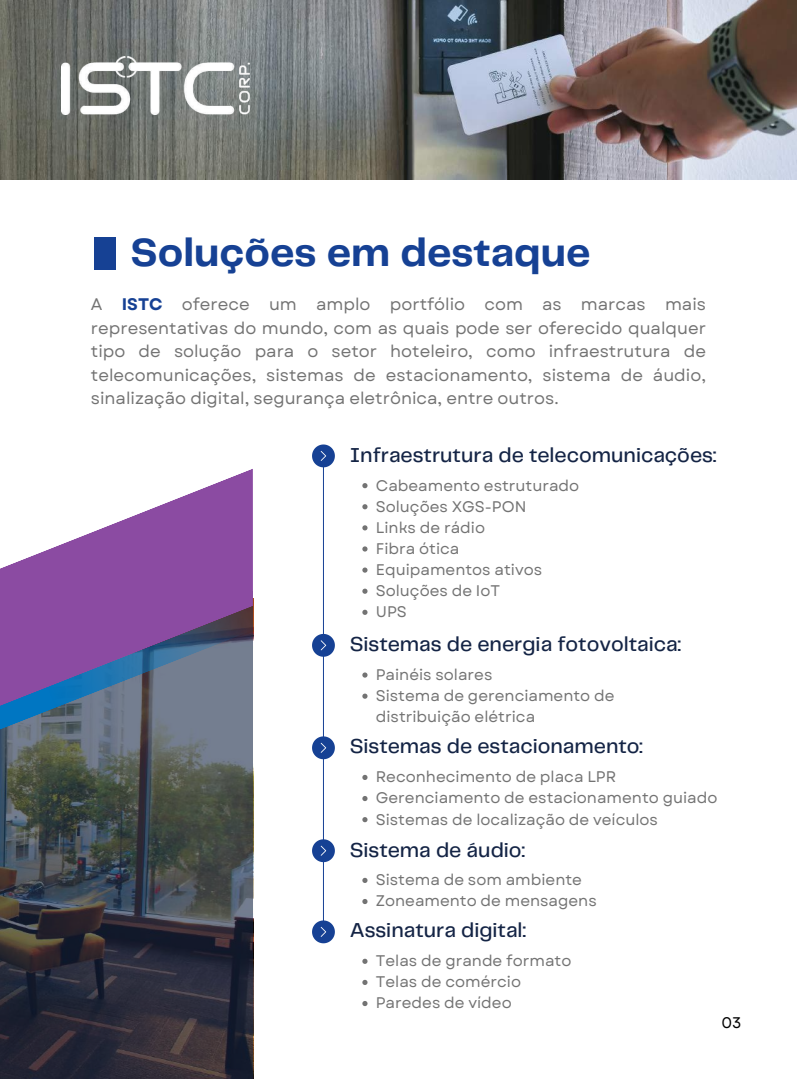
<style>
.page{position:relative;width:797px;height:1079px;background:#fff}
.page>*{position:absolute;margin:0;border:0;box-sizing:border-box;transform-origin:0 0}
.t1{font:700 40.81px "Telegraf";color:#164194}
.t2{font:500 20.94px "Telegraf";color:#142445}
.t3{font:16.75px/23.4px "Garet";color:#737373;text-align:justify}
.t4{font:15.38px/21.1px "Garet";color:#737373}
.t5{font:15.38px "Garet";color:#000}
.s1{font-weight:700;color:#164194}
</style>
<div class="page">
<svg style="left:0;top:786px;width:253px;height:292px"></svg>
<div style="left:94px;top:237px;width:22px;height:32px;background:#164194"></div>
<svg style="left:0;top:607px;width:254px;height:179px"></svg>
<svg style="left:0;top:469px;width:253px;height:258px;fill:#8b4ba2"></svg>
<img style="left:0;top:0;width:797px;height:180px">
<img style="left:62px;top:57px;width:187px;height:58px">
<hr style="left:323px;top:455px;width:1px;height:476px;background:#164194">
<svg style="left:312px;top:444px;width:23px;height:23px"></svg>
<svg style="left:312px;top:633px;width:23px;height:23px"></svg>
<svg style="left:312px;top:736px;width:23px;height:23px"></svg>
<svg style="left:312px;top:839px;width:23px;height:22px"></svg>
<svg style="left:312px;top:920px;width:23px;height:23px"></svg>
<svg style="left:362px;top:483px;width:5px;height:5px"></svg>
<svg style="left:362px;top:504px;width:5px;height:5px"></svg>
<svg style="left:362px;top:525px;width:5px;height:5px"></svg>
<svg style="left:362px;top:546px;width:5px;height:5px"></svg>
<svg style="left:362px;top:567px;width:5px;height:5px"></svg>
<svg style="left:362px;top:588px;width:5px;height:5px"></svg>
<svg style="left:362px;top:609px;width:5px;height:5px"></svg>
<svg style="left:362px;top:672px;width:5px;height:5px"></svg>
<svg style="left:362px;top:693px;width:5px;height:5px"></svg>
<svg style="left:362px;top:774px;width:5px;height:5px"></svg>
<svg style="left:362px;top:796px;width:5px;height:4px"></svg>
<svg style="left:362px;top:817px;width:5px;height:5px"></svg>
<svg style="left:362px;top:877px;width:5px;height:5px"></svg>
<svg style="left:362px;top:899px;width:5px;height:4px"></svg>
<svg style="left:362px;top:958px;width:5px;height:5px"></svg>
<svg style="left:362px;top:979px;width:5px;height:5px"></svg>
<svg style="left:362px;top:1001px;width:5px;height:4px"></svg>
<h1 class="t1" style="left:131px;top:235px;width:462px">Soluções em destaque</h1>
<p class="t3" style="left:91px;top:293px;width:616px">A <span class="s1">ISTC</span> oferece um amplo portfólio com as marcas mais representativas do mundo, com as quais pode ser oferecido qualquer tipo de solução para o setor hoteleiro, como infraestrutura de telecomunicações, sistemas de estacionamento, sistema de áudio, sinalização digital, segurança eletrônica, entre outros.</p>
<h2 class="t2" style="left:350px;top:445px;width:368px">Infraestrutura de telecomunicações:</h2>
<p class="t4" style="left:376px;top:474px;width:205px">Cabeamento estruturado<br>Soluções XGS-PON<br>Links de rádio<br>Fibra ótica<br>Equipamentos ativos<br>Soluções de IoT<br>UPS</p>
<h2 class="t2" style="left:350px;top:635px;width:333px">Sistemas de energia fotovoltaica:</h2>
<p class="t4" style="left:376px;top:664px;width:240px">Painéis solares<br>Sistema de gerenciamento de distribuição elétrica</p>
<h2 class="t2" style="left:350px;top:737px;width:294px">Sistemas de estacionamento:</h2>
<p class="t4" style="left:376px;top:766px;width:343px">Reconhecimento de placa LPR<br>Gerenciamento de estacionamento guiado<br>Sistemas de localização de veículos</p>
<h2 class="t2" style="left:350px;top:840px;width:177px">Sistema de áudio:</h2>
<p class="t4" style="left:376px;top:869px;width:222px">Sistema de som ambiente<br>Zoneamento de mensagens</p>
<h2 class="t2" style="left:350px;top:920px;width:178px">Assinatura digital:</h2>
<p class="t4" style="left:376px;top:950px;width:197px">Telas de grande formato<br>Telas de comércio<br>Paredes de vídeo</p>
<p class="t5" style="left:721px;top:1011px;width:22px">03</p>
</div>
